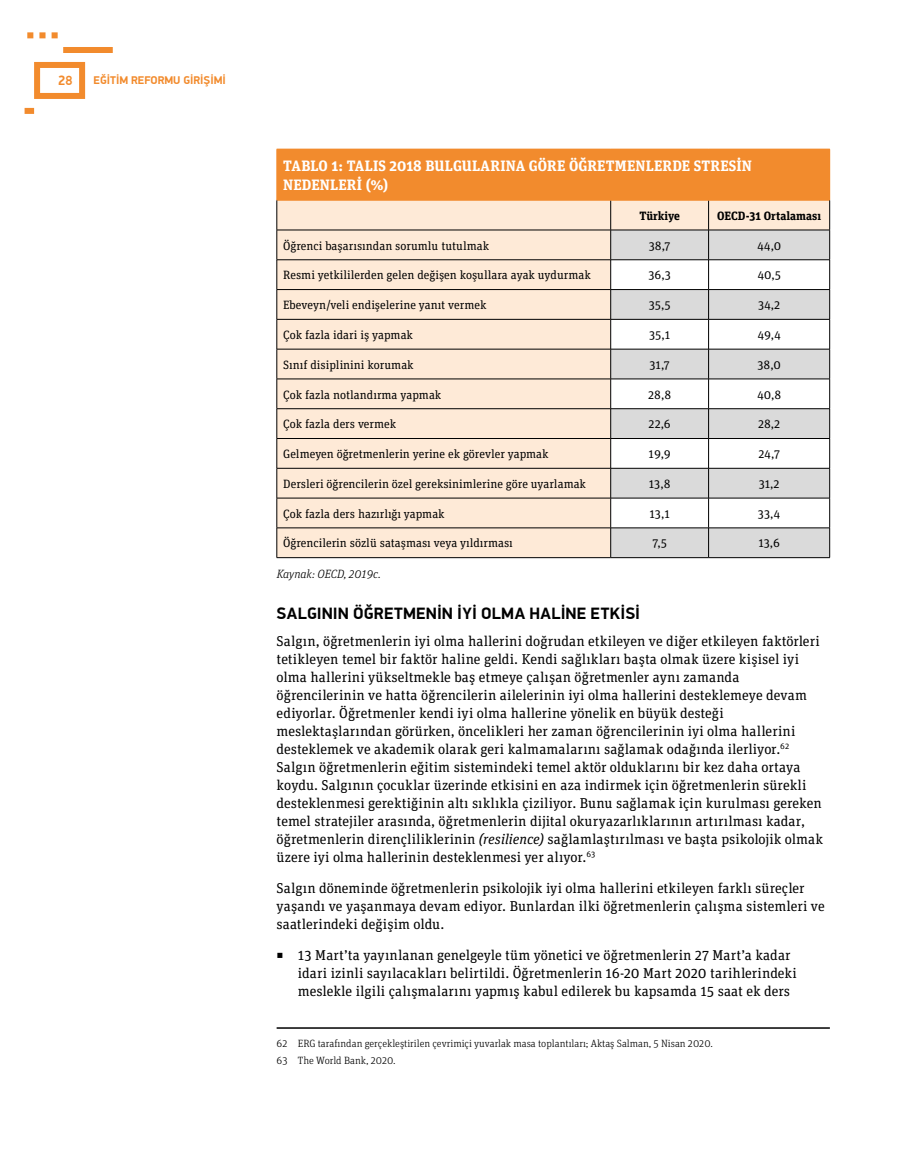
<style>
.page{position:relative;width:915px;height:1149px;background:#fff}
.page>*{position:absolute;margin:0;border:0;box-sizing:border-box;transform-origin:0 0}
.t1{font:700 16.5px "PF Din Display Pro";letter-spacing:.01em;color:#000}
.t2{font:700 15px/19.5px "Unit Slab Pro";letter-spacing:.01em;color:#fff}
.t3{font:14.25px/18px "Unit Slab Pro";letter-spacing:.005em;color:#000}
.t4{font:700 13.5px "PF Din Display Pro";color:#f28b2d}
.t5{font:12px "Unit Slab Pro";color:#000}
.t6{font:700 12px "Unit Slab Pro";color:#000}
.t7{font:italic 300 12px "Unit Slab Pro";color:#000}
.t8{font:700 11.25px "PF Din Display Pro";color:#f28b2d}
.t9{font:300 10.5px/16.8px "Unit Slab Pro";color:#000}
.s1{font-style:italic}
</style>
<div class="page">
<svg style="left:34px;top:62px;width:51px;height:37px"></svg>
<div style="left:63px;top:47px;width:50px;height:6px;background:#f28b2d"></div>
<svg style="left:27px;top:32px;width:31px;height:6px"></svg>
<div style="left:25px;top:108px;width:9px;height:6px;background:#f28b2d"></div>
<div style="left:277px;top:149px;width:552px;height:51px;background:#f28b2d"></div>
<div style="left:277px;top:201px;width:552px;height:356px;background:#feead7"></div>
<svg style="left:611px;top:231px;width:218px;height:326px;fill:#dadada"></svg>
<hr style="left:610px;top:200px;width:1px;height:30px;background:#000">
<hr style="left:708px;top:200px;width:1px;height:30px;background:#000">
<hr style="left:276px;top:259px;width:334px;height:1px;background:#000">
<hr style="left:610px;top:259px;width:98px;height:1px;background:#000">
<hr style="left:708px;top:259px;width:121px;height:1px;background:#000">
<hr style="left:276px;top:289px;width:334px;height:1px;background:#000">
<hr style="left:610px;top:289px;width:98px;height:1px;background:#000">
<hr style="left:708px;top:289px;width:121px;height:1px;background:#000">
<svg style="left:708px;top:231px;width:1px;height:88px"></svg>
<hr style="left:276px;top:319px;width:334px;height:1px;background:#000">
<hr style="left:610px;top:319px;width:98px;height:1px;background:#000">
<hr style="left:708px;top:319px;width:121px;height:1px;background:#000">
<hr style="left:708px;top:319px;width:1px;height:30px;background:#000">
<hr style="left:276px;top:349px;width:334px;height:1px;background:#000">
<hr style="left:610px;top:349px;width:98px;height:1px;background:#000">
<hr style="left:708px;top:349px;width:121px;height:1px;background:#000">
<hr style="left:276px;top:378px;width:334px;height:1px;background:#000">
<hr style="left:610px;top:378px;width:98px;height:1px;background:#000">
<hr style="left:708px;top:378px;width:121px;height:1px;background:#000">
<hr style="left:276px;top:408px;width:334px;height:1px;background:#000">
<hr style="left:610px;top:408px;width:98px;height:1px;background:#000">
<hr style="left:708px;top:408px;width:121px;height:1px;background:#000">
<svg style="left:708px;top:349px;width:1px;height:89px"></svg>
<hr style="left:276px;top:438px;width:334px;height:1px;background:#000">
<hr style="left:610px;top:438px;width:98px;height:1px;background:#000">
<hr style="left:708px;top:438px;width:121px;height:1px;background:#000">
<hr style="left:708px;top:438px;width:1px;height:30px;background:#000">
<hr style="left:276px;top:468px;width:334px;height:1px;background:#000">
<hr style="left:610px;top:468px;width:98px;height:1px;background:#000">
<hr style="left:708px;top:468px;width:121px;height:1px;background:#000">
<hr style="left:276px;top:497px;width:334px;height:1px;background:#000">
<hr style="left:610px;top:497px;width:98px;height:1px;background:#000">
<hr style="left:708px;top:497px;width:121px;height:1px;background:#000">
<hr style="left:276px;top:527px;width:334px;height:1px;background:#000">
<hr style="left:610px;top:527px;width:98px;height:1px;background:#000">
<hr style="left:708px;top:527px;width:121px;height:1px;background:#000">
<svg style="left:708px;top:468px;width:1px;height:89px"></svg>
<hr style="left:276px;top:149px;width:1px;height:51px;background:#f28b2d">
<hr style="left:829px;top:149px;width:1px;height:51px;background:#f28b2d">
<hr style="left:276px;top:200px;width:334px;height:1px;background:#f28b2d">
<hr style="left:610px;top:200px;width:98px;height:1px;background:#f28b2d">
<hr style="left:708px;top:200px;width:121px;height:1px;background:#f28b2d">
<hr style="left:276px;top:200px;width:1px;height:30px;background:#000">
<hr style="left:829px;top:200px;width:1px;height:30px;background:#000">
<hr style="left:276px;top:230px;width:334px;height:1px;background:#000">
<hr style="left:610px;top:230px;width:98px;height:1px;background:#000">
<hr style="left:708px;top:230px;width:121px;height:1px;background:#000">
<svg style="left:276px;top:230px;width:1px;height:89px"></svg>
<svg style="left:610px;top:230px;width:1px;height:89px"></svg>
<svg style="left:829px;top:230px;width:1px;height:89px"></svg>
<hr style="left:276px;top:319px;width:1px;height:30px;background:#000">
<hr style="left:610px;top:319px;width:1px;height:30px;background:#000">
<hr style="left:829px;top:319px;width:1px;height:30px;background:#000">
<svg style="left:276px;top:349px;width:1px;height:89px"></svg>
<svg style="left:610px;top:349px;width:1px;height:89px"></svg>
<svg style="left:829px;top:349px;width:1px;height:89px"></svg>
<hr style="left:276px;top:438px;width:1px;height:30px;background:#000">
<hr style="left:610px;top:438px;width:1px;height:30px;background:#000">
<hr style="left:829px;top:438px;width:1px;height:30px;background:#000">
<svg style="left:276px;top:468px;width:1px;height:89px"></svg>
<svg style="left:610px;top:468px;width:1px;height:89px"></svg>
<svg style="left:829px;top:468px;width:1px;height:89px"></svg>
<hr style="left:276px;top:557px;width:334px;height:1px;background:#000">
<hr style="left:610px;top:557px;width:98px;height:1px;background:#000">
<hr style="left:708px;top:557px;width:121px;height:1px;background:#000">
<hr style="left:276px;top:1026px;width:553px;height:2px;background:#000">
<p class="t4" style="left:58px;top:72px;width:16px">28</p>
<p class="t8" style="left:94px;top:74px;width:134px">EĞİTİM REFORMU GIRIŞIMI</p>
<p class="t2" style="left:283px;top:155px;width:470px">TABLO 1: TALIS 2018 BULGULARINA GÖRE ÖĞRETMENLERDE STRESİN<br>NEDENLERİ (%)</p>
<p class="t6" style="left:639px;top:207px;width:42px">Türkiye</p>
<p class="t6" style="left:716px;top:207px;width:106px">OECD-31 Ortalaması</p>
<p class="t5" style="left:283px;top:237px;width:207px">Öğrenci başarısından sorumlu tutulmak</p>
<p class="t5" style="left:648px;top:237px;width:23px">38,7</p>
<p class="t5" style="left:756px;top:237px;width:26px">44,0</p>
<p class="t5" style="left:283px;top:267px;width:309px">Resmi yetkililerden gelen değişen koşullara ayak uydurmak</p>
<p class="t5" style="left:648px;top:267px;width:24px">36,3</p>
<p class="t5" style="left:757px;top:267px;width:25px">40,5</p>
<p class="t5" style="left:283px;top:297px;width:205px">Ebeveyn/veli endişelerine yanıt vermek</p>
<p class="t5" style="left:648px;top:297px;width:23px">35,5</p>
<p class="t5" style="left:757px;top:297px;width:24px">34,2</p>
<p class="t5" style="left:283px;top:326px;width:131px">Çok fazla idari iş yapmak</p>
<p class="t5" style="left:649px;top:326px;width:23px">35,1</p>
<p class="t5" style="left:757px;top:326px;width:25px">49,4</p>
<p class="t5" style="left:283px;top:356px;width:132px">Sınıf disiplinini korumak</p>
<p class="t5" style="left:649px;top:356px;width:22px">31,7</p>
<p class="t5" style="left:757px;top:356px;width:25px">38,0</p>
<p class="t5" style="left:283px;top:386px;width:159px">Çok fazla notlandırma yapmak</p>
<p class="t5" style="left:648px;top:386px;width:24px">28,8</p>
<p class="t5" style="left:756px;top:386px;width:26px">40,8</p>
<p class="t5" style="left:283px;top:416px;width:114px">Çok fazla ders vermek</p>
<p class="t5" style="left:648px;top:416px;width:24px">22,6</p>
<p class="t5" style="left:757px;top:416px;width:24px">28,2</p>
<p class="t5" style="left:283px;top:446px;width:267px">Gelmeyen öğretmenlerin yerine ek görevler yapmak</p>
<p class="t5" style="left:648px;top:446px;width:24px">19,9</p>
<p class="t5" style="left:758px;top:446px;width:23px">24,7</p>
<p class="t5" style="left:283px;top:475px;width:304px">Dersleri öğrencilerin özel gereksinimlerine göre uyarlamak</p>
<p class="t5" style="left:648px;top:475px;width:23px">13,8</p>
<p class="t5" style="left:758px;top:475px;width:22px">31,2</p>
<p class="t5" style="left:283px;top:505px;width:163px">Çok fazla ders hazırlığı yapmak</p>
<p class="t5" style="left:649px;top:505px;width:22px">13,1</p>
<p class="t5" style="left:757px;top:505px;width:24px">33,4</p>
<p class="t5" style="left:283px;top:535px;width:231px">Öğrencilerin sözlü sataşması veya yıldırması</p>
<p class="t5" style="left:652px;top:535px;width:16px">7,5</p>
<p class="t5" style="left:758px;top:535px;width:23px">13,6</p>
<p class="t7" style="left:276px;top:566px;width:106px">Kaynak: OECD, 2019c.</p>
<p class="t1" style="left:276px;top:603px;width:365px">SALGININ ÖĞRETMENIN İYI OLMA HALINE ETKISI</p>
<p class="t3" style="left:276px;top:631px;width:547px">Salgın, öğretmenlerin iyi olma hallerini doğrudan etkileyen ve diğer etkileyen faktörleri tetikleyen temel bir faktör haline geldi. Kendi sağlıkları başta olmak üzere kişisel iyi olma hallerini yükseltmekle baş etmeye çalışan öğretmenler aynı zamanda öğrencilerinin ve hatta öğrencilerin ailelerinin iyi olma hallerini desteklemeye devam ediyorlar. Öğretmenler kendi iyi olma hallerine yönelik en büyük desteği meslektaşlarından görürken, öncelikleri her zaman öğrencilerinin iyi olma hallerini desteklemek ve akademik olarak geri kalmamalarını sağlamak odağında ilerliyor.<sup>62<br></sup>Salgın öğretmenlerin eğitim sistemindeki temel aktör olduklarını bir kez daha ortaya koydu. Salgının çocuklar üzerinde etkisini en aza indirmek için öğretmenlerin sürekli desteklenmesi gerektiğinin altı sıklıkla çiziliyor. Bunu sağlamak için kurulması gereken temel stratejiler arasında, öğretmenlerin dijital okuryazarlıklarının artırılması kadar, öğretmenlerin dirençliliklerinin <span class="s1">(resilience)</span> sağlamlaştırılması ve başta psikolojik olmak üzere iyi olma hallerinin desteklenmesi yer alıyor.<sup>63</sup></p>
<p class="t3" style="left:276px;top:878px;width:549px">Salgın döneminde öğretmenlerin psikolojik iyi olma hallerini etkileyen farklı süreçler yaşandı ve yaşanmaya devam ediyor. Bunlardan ilki öğretmenlerin çalışma sistemleri ve saatlerindeki değişim oldu.</p>
<p class="t3" style="left:298px;top:944px;width:500px;text-indent:-21px">◼ 13 Mart’ta yayınlanan genelgeyle tüm yönetici ve öğretmenlerin 27 Mart’a kadar idari izinli sayılacakları belirtildi. Öğretmenlerin 16-20 Mart 2020 tarihlerindeki meslekle ilgili çalışmalarını yapmış kabul edilerek bu kapsamda 15 saat ek ders</p>
<p class="t9" style="left:276px;top:1034px;width:437px">62 ERG tarafından gerçekleştirilen çevrimiçi yuvarlak masa toplantıları; Aktaş Salman, 5 Nisan 2020.<br>63 The World Bank, 2020.</p>
</div>
